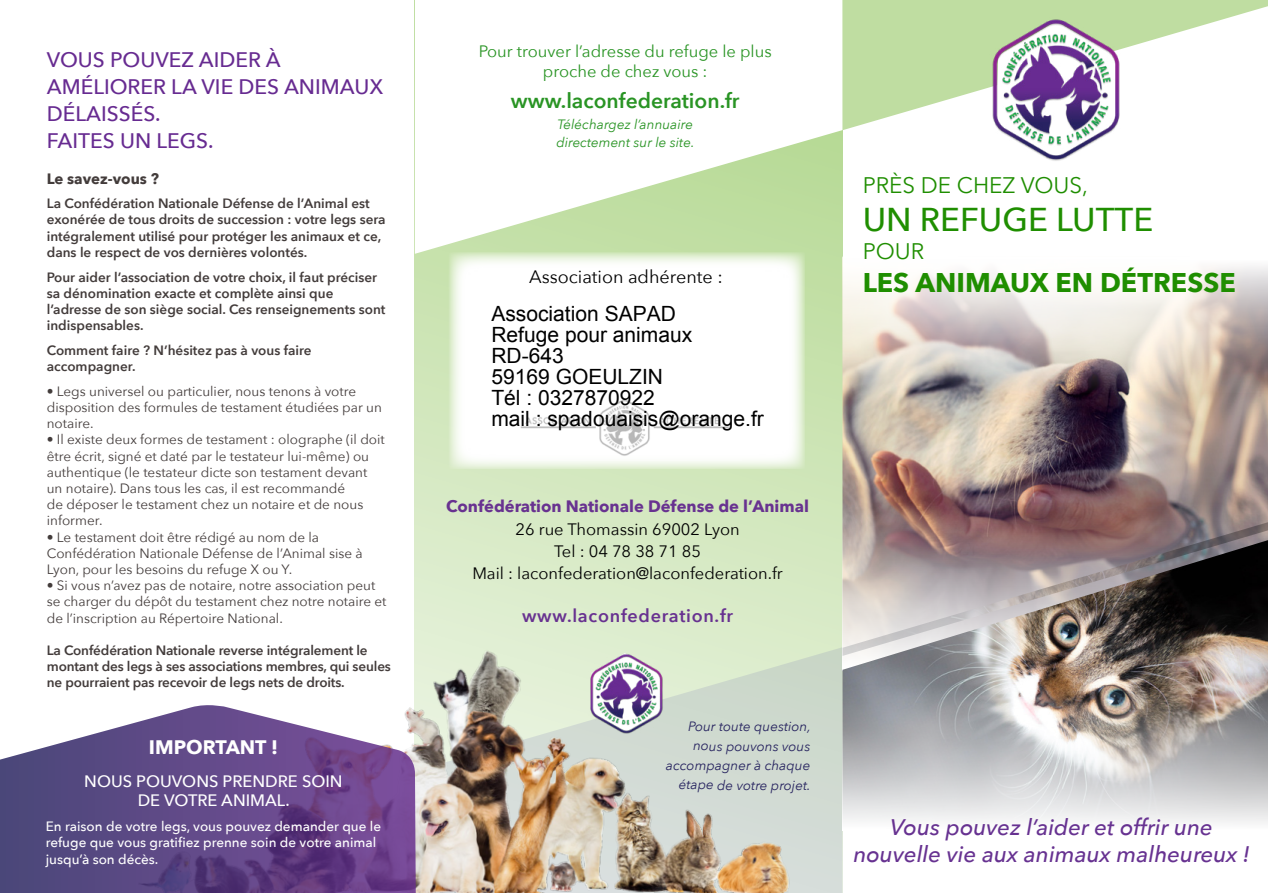
<style>
.page{position:relative;width:1268px;height:893px;background:#fff}
.page>*{position:absolute;margin:0;border:0;box-sizing:border-box;transform-origin:0 0}
.t1{font:500 33px "Avenir Next";color:#1f8e00}
.t2{font:700 27px "Avenir Next";color:#1f8e00}
.t3{font:italic 500 22.5px/27px "Avenir Next";color:#673291;text-align:center}
.t4{font:22.5px "Avenir Next";color:#1f8e00}
.t5{font:21px/21px "Arial";color:#000}
.t6{font:500 21px/27px "Avenir Next";color:#672b91}
.t7{font:600 21px "Avenir Next";color:#299424}
.t8{font:700 19.5px "Avenir Next";color:#fff}
.t9{font:600 18px "Avenir Next";letter-spacing:.04em;color:#683290}
.t10{font:18px "Avenir Next";color:#000}
.t11{font:16.5px/22px "Avenir Next";color:#000;text-align:center}
.t12{font:16.5px/19.8px "Avenir Next";color:#299424;text-align:center}
.t13{font:700 16.5px "Avenir Next";color:#683290}
.t14{font:500 16.5px/19.8px "Avenir Next";color:#fff;text-align:center}
.t15{font:700 15px "Avenir Next";color:#433c3b}
.t16{font:13.5px/16.2px "Avenir Next";color:#433c3b}
.t17{font:600 13.5px/16.2px "Avenir Next";color:#433c3b}
.t18{font:500 13.5px/16.2px "Avenir Next";color:#fff}
.t19{font:italic 13.5px/19.5px "Avenir Next";letter-spacing:-.005em;color:#282560;text-align:right}
.t20{font:italic 13.5px/18px "Avenir Next";color:#299424}
</style>
<div class="page">
<svg style="left:415px;top:254px;width:427px;height:393px;background:#d4e8c0"></svg>
<img style="left:842px;top:394px;width:425px;height:108px">
<svg style="left:842px;top:0;width:425px;height:130px;fill:#bfdda1"></svg>
<svg style="left:813px;top:647px;width:29px;height:246px;background:#cfdacf"></svg>
<svg style="left:842px;top:502px;width:425px;height:20px;background:#866665"></svg>
<svg style="left:415px;top:130px;width:427px;height:124px"></svg>
<img style="left:842px;top:656px;width:425px;height:29px">
<img style="left:842px;top:522px;width:425px;height:134px">
<svg style="left:842px;top:685px;width:425px;height:138px;background:#bfbdbd"></svg>
<svg style="left:842px;top:256px;width:425px;height:138px"></svg>
<img style="left:414px;top:602px;width:399px;height:291px">
<svg style="left:0;top:703px;width:416px;height:190px;background:#766096"></svg>
<div style="left:449px;top:252px;width:355px;height:217px;background:#fff"></div>
<img style="left:984px;top:17px;width:141px;height:144px">
<img style="left:584px;top:652px;width:80px;height:87px">
<img style="left:520px;top:399px;width:209px;height:57px">
<h3 class="t6" style="left:47px;top:45px;width:338px">VOUS POUVEZ AIDER À<br>AMÉLIORER LA VIE DES ANIMAUX<br>DÉLAISSÉS.<br>FAITES UN LEGS.</h3>
<p class="t15" style="left:47px;top:165px;width:114px">Le savez-vous ?</p>
<p class="t17" style="left:47px;top:195px;width:340px">La Confédération Nationale Défense de l’Animal est exonérée de tous droits de succession : votre legs sera intégralement utilisé pour protéger les animaux et ce, dans le respect de vos dernières volontés.</p>
<p class="t17" style="left:47px;top:268px;width:340px">Pour aider l’association de votre choix, il faut préciser sa dénomination exacte et complète ainsi que l’adresse de son siège social. Ces renseignements sont indispensables.</p>
<p class="t17" style="left:47px;top:342px;width:266px">Comment faire ? N’hésitez pas à vous faire accompagner.</p>
<p class="t16" style="left:47px;top:382px;width:336px">• Legs universel ou particulier, nous tenons à votre disposition des formules de testament étudiées par un notaire.</p>
<p class="t16" style="left:47px;top:431px;width:339px">• Il existe deux formes de testament : olographe (il doit être écrit, signé et daté par le testateur lui-même) ou authentique (le testateur dicte son testament devant un notaire). Dans tous les cas, il est recommandé<br>de déposer le testament chez un notaire et de nous informer.</p>
<p class="t16" style="left:47px;top:528px;width:317px">• Le testament doit être rédigé au nom de la<br>Confédération Nationale Défense de l’Animal sise à<br>Lyon, pour les besoins du refuge X ou Y.</p>
<p class="t16" style="left:47px;top:577px;width:341px">• Si vous n’avez pas de notaire, notre association peut se charger du dépôt du testament chez notre notaire et de l’inscription au Répertoire National.</p>
<p class="t17" style="left:47px;top:642px;width:345px">La Confédération Nationale reverse intégralement le montant des legs à ses associations membres, qui seules ne pourraient pas recevoir de legs nets de droits.</p>
<h3 class="t8" style="left:149px;top:730px;width:131px">IMPORTANT !</h3>
<p class="t14" style="left:84px;top:770px;width:260px">NOUS POUVONS PRENDRE SOIN<br>DE VOTRE ANIMAL.</p>
<p class="t18" style="left:46px;top:818px;width:337px">En raison de votre legs, vous pouvez demander que le refuge que vous gratifiez prenne soin de votre animal jusqu’à son décès.</p>
<p class="t12" style="left:478px;top:41px;width:294px">Pour trouver l’adresse du refuge le plus proche de chez vous :</p>
<h3 class="t7" style="left:511px;top:83px;width:230px">www.laconfederation.fr</h3>
<p class="t20" style="left:556px;top:115px;width:140px">Téléchargez l’annuaire directement sur le site.</p>
<h3 class="t10" style="left:529px;top:261px;width:195px">Association adhérente :</h3>
<h3 class="t5" style="left:491px;top:303px;width:274px">Association SAPAD<br>Refuge pour animaux<br>RD-643<br>59169 GOEULZIN<br>Tél : 0327870922<br>mail : spadouaisis@orange.fr</h3>
<p class="t13" style="left:446px;top:492px;width:364px">Confédération Nationale Défense de l’Animal</p>
<p class="t11" style="left:472px;top:517px;width:312px">26 rue Thomassin 69002 Lyon<br>Tel : 04 78 38 71 85<br>Mail : laconfederation@laconfederation.fr</p>
<h3 class="t9" style="left:522px;top:600px;width:212px">www.laconfederation.fr</h3>
<p class="t19" style="left:665px;top:716px;width:146px">Pour toute question, nous pouvons vous accompagner à chaque étape de votre projet.</p>
<h3 class="t4" style="left:862px;top:166px;width:227px">PRÈS DE CHEZ VOUS,</h3>
<h1 class="t1" style="left:862px;top:191px;width:292px">UN REFUGE LUTTE</h1>
<h3 class="t4" style="left:862px;top:232px;width:63px">POUR</h3>
<h2 class="t2" style="left:862px;top:259px;width:374px">LES ANIMAUX EN DÉTRESSE</h2>
<h3 class="t3" style="left:853px;top:812px;width:398px">Vous pouvez l’aider et offrir une nouvelle vie aux animaux malheureux !</h3>
</div>
